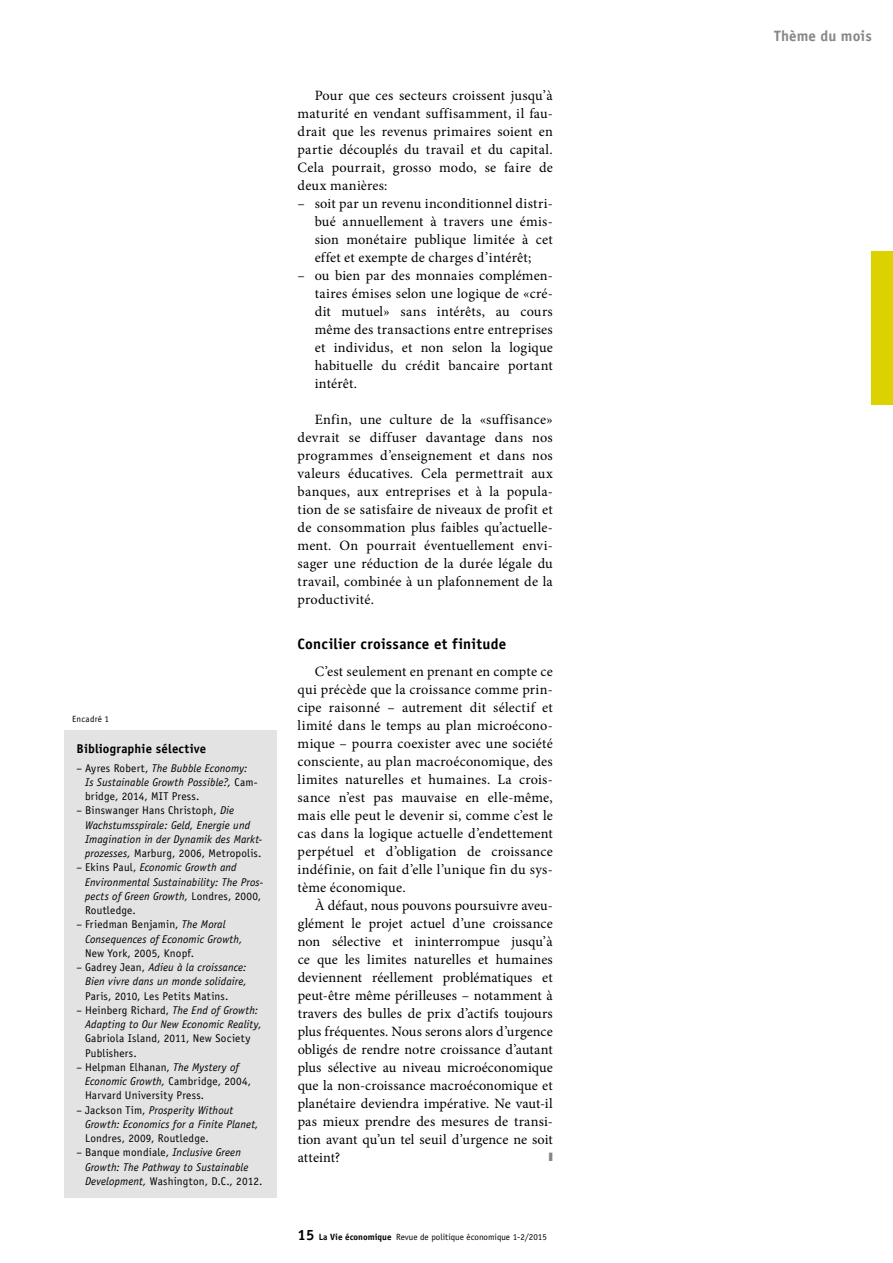
<style>
.page{position:relative;width:893px;height:1263px;background:#fff}
.page>*{position:absolute;margin:0;border:0;box-sizing:border-box;transform-origin:0 0}
.t1{font:700 15px "Officina Sans Std";letter-spacing:.015em;color:#000}
.t2{font:700 15px "Officina Sans Std";letter-spacing:.005em;color:#868786}
.t3{font:14.25px/18px "Minion Pro";letter-spacing:.015em;color:#000;text-align:justify}
.t4{font:700 12.75px "Officina Sans Std";letter-spacing:.015em;color:#000}
.t5{font:12px "Mathematical Pi LT Std";color:#868786;scale:.4 1}
.t6{font:italic 11.25px/14.2px "Officina Sans Std";letter-spacing:.01em;color:#000}
.t7{font:11.25px/14.2px "Officina Sans Std";letter-spacing:.02em;color:#000}
.t8{font:9px "Officina Sans Std";color:#000}
.t9{font:9px "Officina Sans Std";letter-spacing:.025em;color:#000}
.s1{font-style:normal}
.s2{font-style:italic}
.s3{font-weight:700;font-size:15px}
.s4{font-weight:700}
</style>
<div class="page">
<div style="left:64px;top:730px;width:212px;height:467px;background:#e3e3e3"></div>
<div style="left:872px;top:252px;width:21px;height:153px;background:#dcd200"></div>
<p class="t9" style="left:72px;top:713px;width:38px">Encadré 1</p>
<p class="t4" style="left:77px;top:741px;width:131px">Bibliographie sélective</p>
<p class="t6" style="left:85px;top:761px;width:174px;text-indent:-9px"><span class="s1">– Ayres Robert,</span> The Bubble Economy:<br>Is Sustainable Growth Possible?, <span class="s1">Cam&shy;bridge, 2014, MIT Press.</span></p>
<p class="t6" style="left:85px;top:803px;width:179px;text-indent:-9px"><span class="s1">– Binswanger Hans Christoph,</span> Die Wachstumsspirale: Geld, Energie und Imagination in der Dynamik des Markt&shy;prozesses, <span class="s1">Marburg, 2006, Metropolis.</span></p>
<p class="t6" style="left:85px;top:860px;width:180px;text-indent:-9px"><span class="s1">– Ekins Paul,</span> Economic Growth and<br>Environmental Sustainability: The Pros&shy;pects of Green Growth, <span class="s1">Londres, 2000,<br>Routledge.</span></p>
<p class="t6" style="left:85px;top:917px;width:159px;text-indent:-9px"><span class="s1">– Friedman Benjamin,</span> The Moral<br>Consequences of Economic Growth,</p>
<p class="t7" style="left:85px;top:946px;width:111px">New York, 2005, Knopf.</p>
<p class="t6" style="left:77px;top:960px;width:172px;text-align:right"><span class="s1">– Gadrey Jean,</span> Adieu à la croissance:<br>Bien vivre dans un monde solidaire,</p>
<p class="t7" style="left:85px;top:989px;width:145px">Paris, 2010, Les Petits Matins.</p>
<p class="t6" style="left:85px;top:1003px;width:178px;text-indent:-9px"><span class="s1">– Heinberg Richard,</span> The End of Growth:<br>Adapting to Our New Economic Reality,</p>
<p class="t7" style="left:85px;top:1031px;width:167px">Gabriola Island, 2011, New Society<br>Publishers.</p>
<p class="t7" style="left:85px;top:1060px;width:168px;text-indent:-9px">– Helpman Elhanan, <span class="s2">The Mystery of<br>Economic Growth,</span> Cambridge, 2004,<br>Harvard University Press.</p>
<p class="t6" style="left:85px;top:1103px;width:175px;text-indent:-9px"><span class="s1">– Jackson Tim,</span> Prosperity Without<br>Growth: Economics for a Finite Planet,</p>
<p class="t7" style="left:85px;top:1131px;width:125px">Londres, 2009, Routledge.</p>
<p class="t6" style="left:85px;top:1145px;width:179px;text-indent:-9px"><span class="s1">– Banque mondiale,</span> Inclusive Green<br>Growth: The Pathway to Sustainable<br>Development, <span class="s1">Washington, D.C., 2012.</span></p>
<p class="t3" style="left:298px;top:86px;width:257px;text-indent:17px">Pour que ces secteurs croissent jusqu’à maturité en vendant suffisamment, il fau&shy;drait que les revenus primaires soient en partie découplés du travail et du capital.<br>Cela pourrait, grosso modo, se faire de deux manières:</p>
<p class="t3" style="left:315px;top:194px;width:240px;text-indent:-17px">– soit par un revenu inconditionnel distri&shy;bué annuellement à travers une émis&shy;sion monétaire publique limitée à cet effet et exempte de charges d’intérêt;</p>
<p class="t3" style="left:315px;top:266px;width:240px;text-indent:-17px">– ou bien par des monnaies complémen&shy;taires émises selon une logique de «cré&shy;dit mutuel» sans intérêts, au cours même des transactions entre entreprises et individus, et non selon la logique habituelle du crédit bancaire portant intérêt.</p>
<p class="t3" style="left:298px;top:410px;width:257px;text-indent:17px">Enfin, une culture de la «suffisance» devrait se diffuser davantage dans nos programmes d’enseignement et dans nos valeurs éducatives. Cela permettrait aux banques, aux entreprises et à la popula&shy;tion de se satisfaire de niveaux de profit et de consommation plus faibles qu’actuelle&shy;ment. On pourrait éventuellement envi&shy;sager une réduction de la durée légale du travail, combinée à un plafonnement de la productivité.</p>
<p class="t1" style="left:298px;top:634px;width:210px">Concilier croissance et finitude</p>
<p class="t3" style="left:298px;top:662px;width:257px;text-indent:17px">C’est seulement en prenant en compte ce qui précède que la croissance comme prin&shy;cipe raisonné – autrement dit sélectif et limité dans le temps au plan microécono&shy;mique – pourra coexister avec une société consciente, au plan macroéconomique, des limites naturelles et humaines. La crois&shy;sance n’est pas mauvaise en elle-même, mais elle peut le devenir si, comme c’est le cas dans la logique actuelle d’endettement perpétuel et d’obligation de croissance indéfinie, on fait d’elle l’unique fin du sys&shy;tème économique.</p>
<p class="t3" style="left:298px;top:896px;width:257px;text-indent:17px">À défaut, nous pouvons poursuivre aveu&shy;glément le projet actuel d’une croissance non sélective et ininterrompue jusqu’à ce que les limites naturelles et humaines deviennent réellement problématiques et peut-être même périlleuses – notamment à travers des bulles de prix d’actifs toujours plus fréquentes. Nous serons alors d’urgence obligés de rendre notre croissance d’autant plus sélective au niveau microéconomique que la non-croissance macroéconomique et planétaire deviendra impérative. Ne vaut-il pas mieux prendre des mesures de transi&shy;tion avant qu’un tel seuil d’urgence ne soit atteint?</p>
<p class="t5" style="left:549px;top:1149px;width:11px">■</p>
<p class="t8" style="left:298px;top:1231px;width:251px"><span class="s3">15</span> <span class="s4">La Vie économique</span> Revue de politique économique 1-2/2015</p>
<p class="t2" style="left:774px;top:26px;width:99px">Thème du mois</p>
</div>
